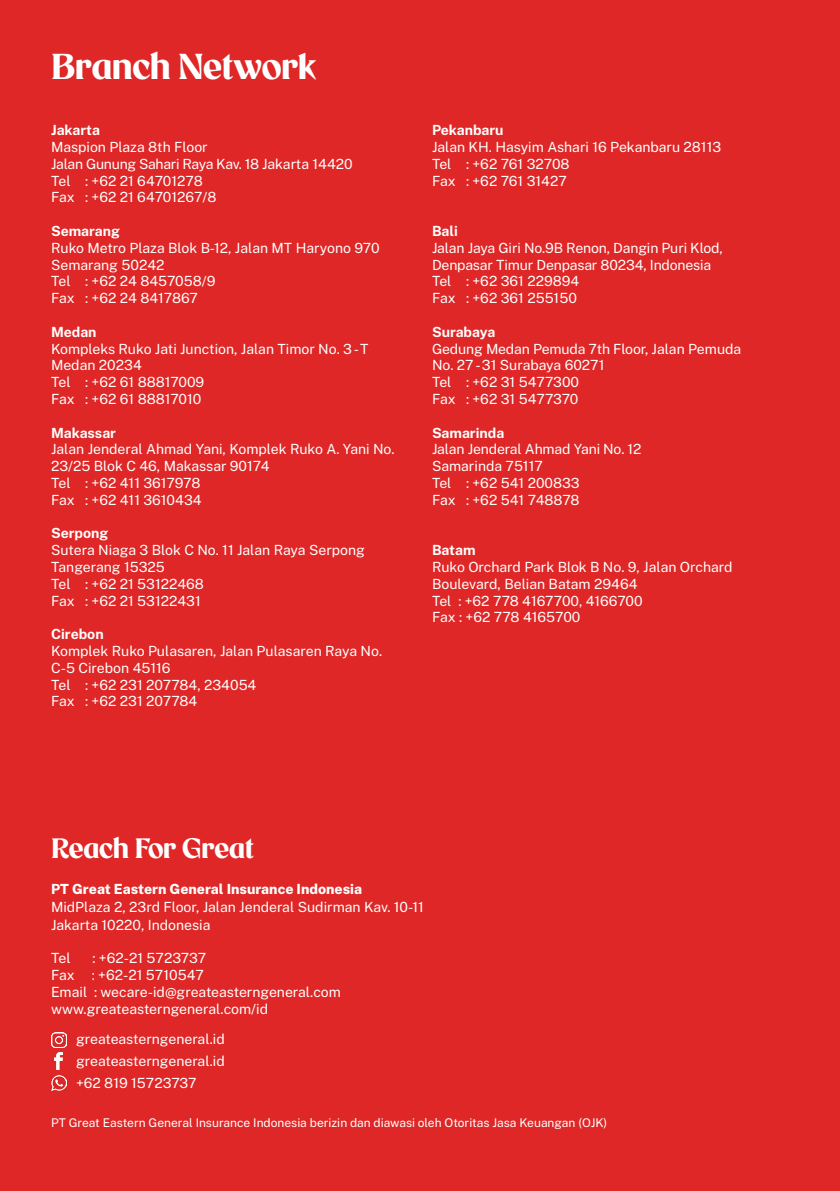
<style>
.page{position:relative;width:840px;height:1191px;background:#fff}
.page>*{position:absolute;margin:0;border:0;box-sizing:border-box;transform-origin:0 0}
.t1{font:700 36px "Mr Banks";letter-spacing:-.015em;color:#fff}
.t2{font:700 28px "Mr Banks";letter-spacing:-.015em;color:#fff}
.t3{font:14px/16.8px "Public Sans";color:#fff}
.t4{font:700 14px "Public Sans";color:#fff}
.t5{font:800 14px "Public Sans";color:#fff}
.t6{font:12px "Public Sans";color:#fff}
</style>
<div class="page">
<div style="left:0;top:0;width:839px;height:1191px;background:#de2726"></div>
<img style="left:51px;top:1032px;width:15px;height:15px">
<img style="left:55px;top:1053px;width:7px;height:17px">
<img style="left:51px;top:1075px;width:15px;height:15px">
<h1 class="t1" style="left:51px;top:43px;width:267px">Branch Network</h1>
<p class="t4" style="left:51px;top:121px;width:50px">Jakarta</p>
<p class="t3" style="left:51px;top:138px;width:303px">Maspion Plaza 8th Floor<br>Jalan Gunung Sahari Raya Kav. 18 Jakarta 14420<br>Tel : +62 21 64701278<br>Fax : +62 21 64701267/8</p>
<p class="t4" style="left:51px;top:221px;width:70px">Semarang</p>
<p class="t3" style="left:51px;top:239px;width:330px">Ruko Metro Plaza Blok B-12, Jalan MT Haryono 970<br>Semarang 50242<br>Tel : +62 24 8457058/9<br>Fax : +62 24 8417867</p>
<p class="t4" style="left:51px;top:322px;width:47px">Medan</p>
<p class="t3" style="left:51px;top:340px;width:319px">Kompleks Ruko Jati Junction, Jalan Timor No. 3 - T<br>Medan 20234<br>Tel : +62 61 88817009<br>Fax : +62 61 88817010</p>
<p class="t4" style="left:51px;top:423px;width:66px">Makassar</p>
<p class="t3" style="left:51px;top:440px;width:345px">Jalan Jenderal Ahmad Yani, Komplek Ruko A. Yani No.<br>23/25 Blok C 46, Makassar 90174<br>Tel : +62 411 3617978<br>Fax : +62 411 3610434</p>
<p class="t4" style="left:51px;top:524px;width:59px">Serpong</p>
<p class="t3" style="left:51px;top:541px;width:315px">Sutera Niaga 3 Blok C No. 11 Jalan Raya Serpong<br>Tangerang 15325<br>Tel : +62 21 53122468<br>Fax : +62 21 53122431</p>
<p class="t4" style="left:51px;top:625px;width:54px">Cirebon</p>
<p class="t3" style="left:51px;top:642px;width:332px">Komplek Ruko Pulasaren, Jalan Pulasaren Raya No.<br>C-5 Cirebon 45116<br>Tel : +62 231 207784, 234054<br>Fax : +62 231 207784</p>
<p class="t4" style="left:432px;top:121px;width:73px">Pekanbaru</p>
<p class="t3" style="left:432px;top:138px;width:290px">Jalan KH. Hasyim Ashari 16 Pekanbaru 28113<br>Tel : +62 761 32708<br>Fax : +62 761 31427</p>
<p class="t4" style="left:432px;top:221px;width:27px">Bali</p>
<p class="t3" style="left:432px;top:239px;width:292px">Jalan Jaya Giri No.9B Renon, Dangin Puri Klod,<br>Denpasar Timur Denpasar 80234, Indonesia<br>Tel : +62 361 229894<br>Fax : +62 361 255150</p>
<p class="t4" style="left:432px;top:322px;width:65px">Surabaya</p>
<p class="t3" style="left:432px;top:340px;width:310px">Gedung Medan Pemuda 7th Floor, Jalan Pemuda<br>No. 27 - 31 Surabaya 60271<br>Tel : +62 31 5477300<br>Fax : +62 31 5477370</p>
<p class="t4" style="left:432px;top:423px;width:74px">Samarinda</p>
<p class="t3" style="left:432px;top:440px;width:211px">Jalan Jenderal Ahmad Yani No. 12<br>Samarinda 75117<br>Tel : +62 541 200833<br>Fax : +62 541 748878</p>
<p class="t4" style="left:432px;top:541px;width:45px">Batam</p>
<p class="t3" style="left:432px;top:558px;width:302px">Ruko Orchard Park Blok B No. 9, Jalan Orchard<br>Boulevard, Belian Batam 29464<br>Tel : +62 778 4167700, 4166700<br>Fax : +62 778 4165700</p>
<h2 class="t2" style="left:51px;top:830px;width:204px">Reach For Great</h2>
<p class="t5" style="left:51px;top:879px;width:312px">PT Great Eastern General Insurance Indonesia</p>
<p class="t3" style="left:51px;top:897px;width:374px;line-height:18px">MidPlaza 2, 23rd Floor, Jalan Jenderal Sudirman Kav. 10-11<br>Jakarta 10220, Indonesia</p>
<p class="t3" style="left:51px;top:949px;width:21px">Tel</p>
<p class="t3" style="left:51px;top:949px;width:291px;text-indent:41px">: +62-21 5723737<br>Fax : +62-21 5710547<br>Email : wecare-id@greateasterngeneral.com www.greateasterngeneral.com/id</p>
<p class="t3" style="left:76px;top:1027px;width:150px;line-height:22px;text-align:justify">greateasterngeneral.id greateasterngeneral.id +62 819 15723737</p>
<p class="t6" style="left:51px;top:1115px;width:557px">PT Great Eastern General Insurance Indonesia berizin dan diawasi oleh Otoritas Jasa Keuangan (OJK)</p>
</div>
